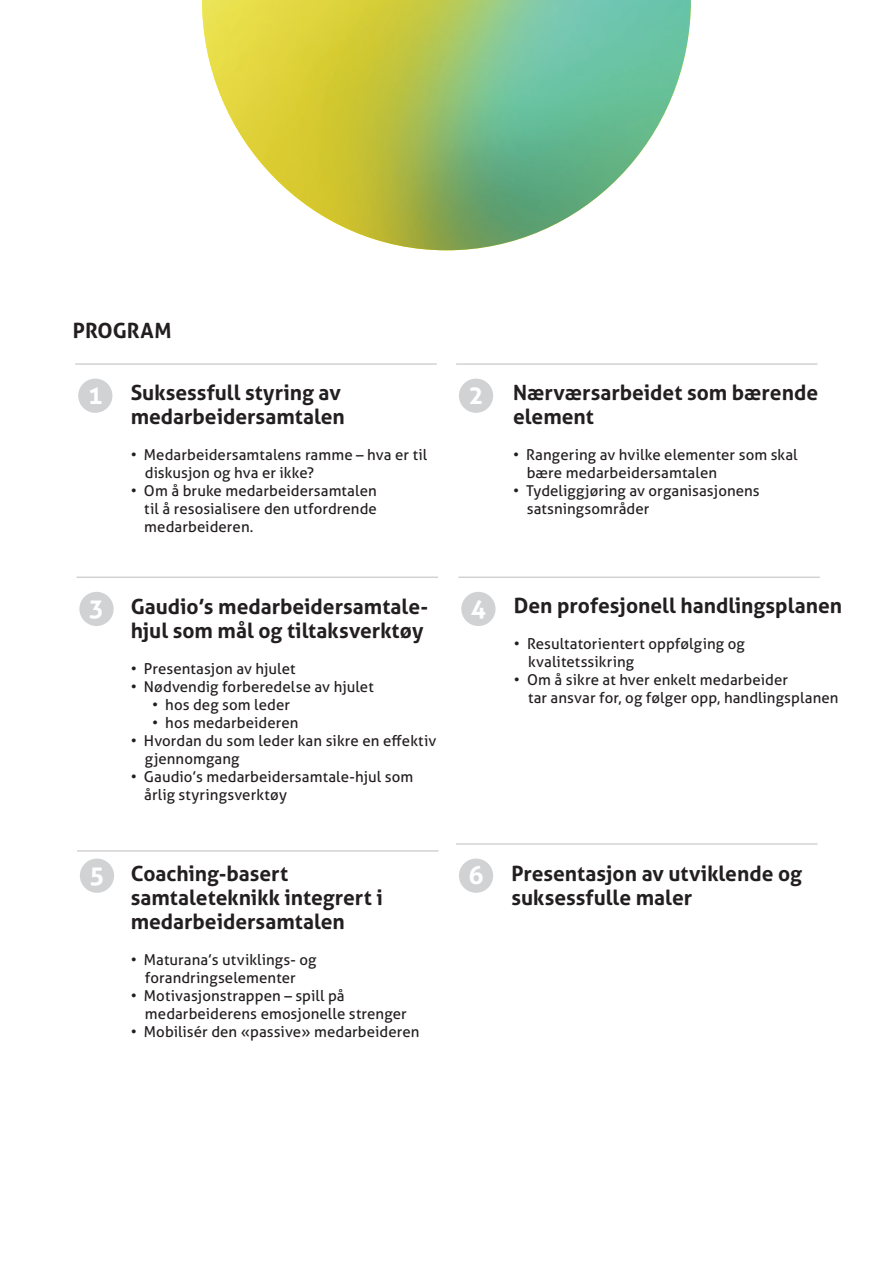
<style>
.page{position:relative;width:893px;height:1263px;background:#fff}
.page>*{position:absolute;margin:0;border:0;box-sizing:border-box;transform-origin:0 0}
.t1{font:700 25.2px "Aller";color:#fff}
.t2{font:700 21px/24px "Aller";color:#231f20}
.t3{font:15px/18px "Aller";letter-spacing:.005em;color:#231f20}
</style>
<div class="page">
<hr style="left:77px;top:850px;width:361px;height:2px;background:#d1d2d4">
<hr style="left:456px;top:363px;width:361px;height:2px;background:#d1d2d4">
<hr style="left:75px;top:363px;width:362px;height:2px;background:#d1d2d4">
<hr style="left:456px;top:843px;width:361px;height:2px;background:#d1d2d4">
<hr style="left:458px;top:576px;width:362px;height:2px;background:#d1d2d4">
<hr style="left:77px;top:576px;width:361px;height:2px;background:#d1d2d4">
<div style="left:459px;top:379px;width:34px;height:34px;background:#d1d2d4;border-radius:50%"></div>
<div style="left:78px;top:379px;width:34px;height:34px;background:#d1d2d4;border-radius:50%"></div>
<div style="left:459px;top:858px;width:34px;height:35px;background:#d1d2d4;border-radius:50%"></div>
<div style="left:461px;top:592px;width:35px;height:34px;background:#d1d2d4;border-radius:50%"></div>
<div style="left:79px;top:592px;width:35px;height:34px;background:#d1d2d4;border-radius:50%"></div>
<div style="left:80px;top:858px;width:34px;height:35px;background:#d1d2d4;border-radius:50%"></div>
<img style="left:202px;top:0;width:489px;height:250px">
<h2 class="t2" style="left:73px;top:318px;width:97px">PROGRAM</h2>
<h2 class="t2" style="left:131px;top:380px;width:216px">Suksessfull styring av medarbeidersamtalen</h2>
<p class="t3" style="left:145px;top:446px;width:284px;text-indent:-14px">• Medarbeidersamtalens ramme – hva er til diskusjon og hva er ikke?</p>
<p class="t3" style="left:144px;top:482px;width:234px;text-align:justify;text-indent:-14px">• Om å bruke medarbeidersamtalen til å resosialisere den utfordrende medarbeideren.</p>
<h1 class="t1" style="left:88px;top:379px;width:17px">1</h1>
<h1 class="t1" style="left:468px;top:379px;width:17px">2</h1>
<h2 class="t2" style="left:513px;top:380px;width:307px">Nærværsarbeidet som bærende element</h2>
<p class="t3" style="left:527px;top:446px;width:273px;text-indent:-14px">• Rangering av hvilke elementer som skal bære medarbeidersamtalen</p>
<p class="t3" style="left:527px;top:482px;width:235px;text-indent:-14px">• Tydeliggjøring av organisasjonens satsningsområder</p>
<h2 class="t2" style="left:131px;top:594px;width:299px">Gaudio’s medarbeidersamtale&shy;hjul som mål og tiltaksverktøy</h2>
<p class="t3" style="left:131px;top:660px;width:166px">• Presentasjon av hjulet</p>
<p class="t3" style="left:131px;top:678px;width:245px">• Nødvendig forberedelse av hjulet</p>
<p class="t3" style="left:152px;top:696px;width:140px">• hos deg som leder</p>
<p class="t3" style="left:152px;top:714px;width:148px">• hos medarbeideren</p>
<p class="t3" style="left:145px;top:732px;width:293px;text-indent:-14px">• Hvordan du som leder kan sikre en effektiv gjennomgang</p>
<p class="t3" style="left:144px;top:768px;width:270px;text-indent:-14px">• Gaudio’s medarbeidersamtale-hjul som årlig styringsverktøy</p>
<h1 class="t1" style="left:89px;top:593px;width:17px">3</h1>
<h1 class="t1" style="left:471px;top:593px;width:17px">4</h1>
<h2 class="t2" style="left:514px;top:594px;width:330px">Den profesjonell handlingsplanen</h2>
<p class="t3" style="left:528px;top:635px;width:218px;text-indent:-14px">• Resultatorientert oppfølging og kvalitetssikring</p>
<p class="t3" style="left:528px;top:671px;width:312px;text-indent:-14px">• Om å sikre at hver enkelt medarbeider<br>tar ansvar for, og følger opp, handlingsplanen</p>
<h1 class="t1" style="left:89px;top:859px;width:17px">5</h1>
<h2 class="t2" style="left:131px;top:861px;width:254px">Coaching-basert samtaleteknikk integrert i medarbeidersamtalen</h2>
<p class="t3" style="left:131px;top:950px;width:187px;text-align:center">• Maturana’s utviklings- og forandringselementer</p>
<p class="t3" style="left:145px;top:986px;width:263px;text-indent:-14px">• Motivasjonstrappen – spill på medarbeiderens emosjonelle strenger</p>
<p class="t3" style="left:131px;top:1022px;width:290px">• Mobilisér den «passive» medarbeideren</p>
<h1 class="t1" style="left:468px;top:859px;width:17px">6</h1>
<h2 class="t2" style="left:511px;top:861px;width:292px">Presentasjon av utviklende og suksessfulle maler</h2>
</div>
